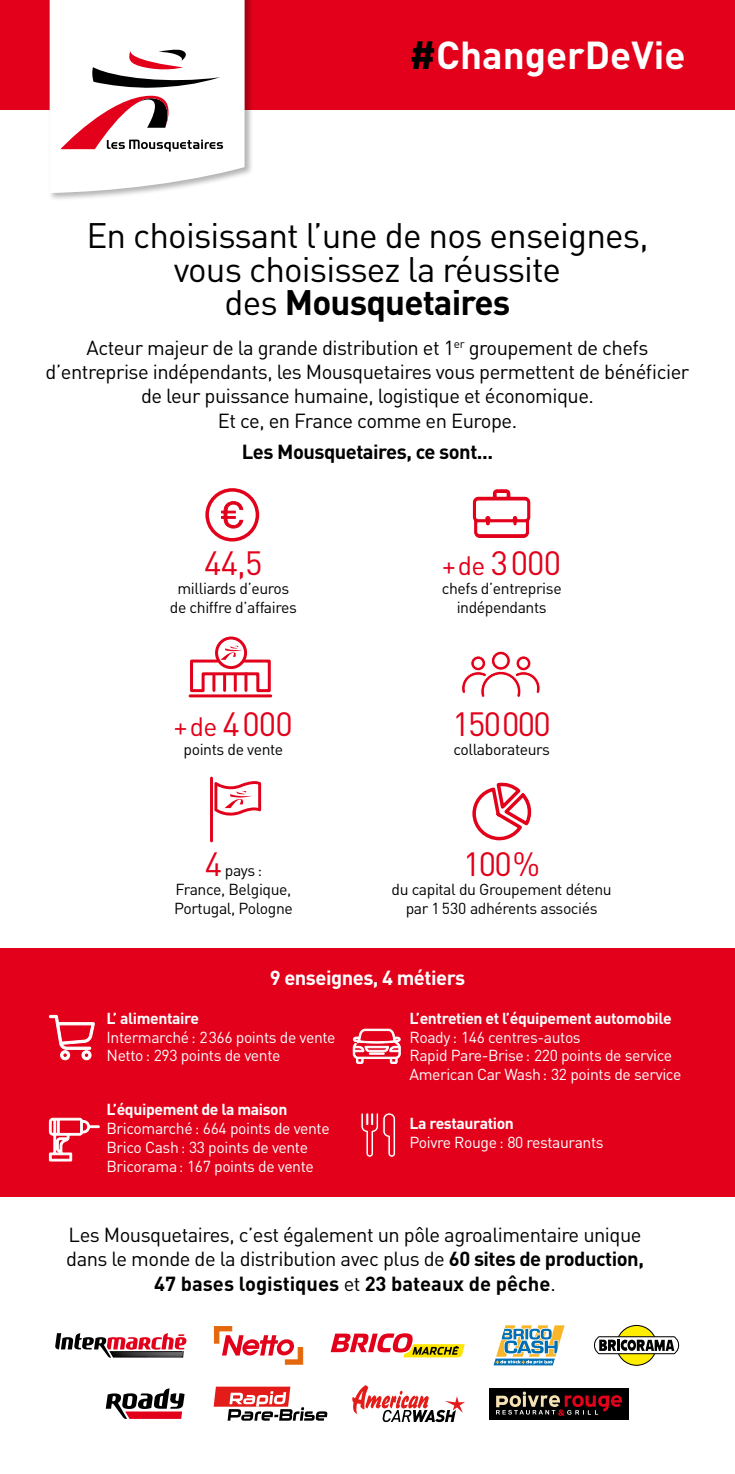
<style>
.page{position:relative;width:735px;height:1474px;background:#fff}
.page>*{position:absolute;margin:0;border:0;box-sizing:border-box;transform-origin:0 0}
.t1{font:700 38.5px "DIN Pro";color:#fff}
.t2{font:35px/33.2px "DIN Pro";letter-spacing:-.025em;color:#000;text-align:center}
.t3{font:33.25px "DIN Pro";letter-spacing:-.025em;color:#e2001a}
.t4{font:20.12px/24.2px "DIN Pro";letter-spacing:-.025em;color:#000;text-align:center}
.t5{font:700 20.12px "DIN Pro";letter-spacing:-.025em;color:#000}
.t6{font:700 20.12px "DIN Pro";letter-spacing:-.025em;color:#fff}
.t7{font:15.75px/18.9px "DIN Pro";letter-spacing:-.025em;color:#fff}
.t8{font:15.75px/18.9px "DIN Pro";letter-spacing:-.025em;color:#000;text-align:center}
.t9{font:700 15.75px "DIN Pro";letter-spacing:-.025em;color:#fff}
.s1{color:#000}
.s2{font-weight:700}
.s3{font-size:26.25px}
.s4{font-size:33.25px;color:#e2001a}
</style>
<div class="page">
<div style="left:0;top:0;width:734px;height:109px;background:#e2001a"></div>
<div style="left:48px;top:0;width:205px;height:202px;background:#000;opacity:.3"></div>
<svg style="left:50px;top:0;width:194px;height:193px"></svg>
<div style="left:0;top:948px;width:734px;height:248px;background:#e2001a"></div>
<div style="left:205px;top:488px;width:54px;height:53px;border:4px solid #e2001a;border-radius:50%"></div>
<svg style="left:221px;top:501px;width:23px;height:28px"></svg>
<svg style="left:472px;top:782px;width:60px;height:59px"></svg>
<svg style="left:493px;top:1325px;width:72px;height:40px"></svg>
<svg style="left:594px;top:1324px;width:84px;height:41px"></svg>
<svg style="left:55px;top:1333px;width:132px;height:24px"></svg>
<svg style="left:330px;top:1333px;width:134px;height:24px"></svg>
<svg style="left:214px;top:1326px;width:89px;height:38px"></svg>
<svg style="left:106px;top:1388px;width:78px;height:30px"></svg>
<svg style="left:352px;top:1385px;width:113px;height:36px"></svg>
<svg style="left:213px;top:1386px;width:114px;height:34px"></svg>
<div style="left:489px;top:1387px;width:139px;height:32px;background:#000"></div>
<svg style="left:496px;top:1391px;width:125px;height:24px"></svg>
<svg style="left:210px;top:776px;width:51px;height:66px"></svg>
<svg style="left:352px;top:1028px;width:49px;height:36px"></svg>
<svg style="left:49px;top:1015px;width:46px;height:45px"></svg>
<svg style="left:472px;top:489px;width:58px;height:49px"></svg>
<svg style="left:461px;top:651px;width:79px;height:47px"></svg>
<div style="left:215px;top:636px;width:32px;height:33px;border:3px solid #e2001a;border-radius:50%"></div>
<svg style="left:190px;top:645px;width:81px;height:48px"></svg>
<hr style="left:212px;top:674px;width:3px;height:16px;background:#e2001a">
<hr style="left:234px;top:674px;width:3px;height:16px;background:#e2001a">
<hr style="left:223px;top:674px;width:3px;height:16px;background:#e2001a">
<hr style="left:244px;top:674px;width:3px;height:16px;background:#e2001a">
<hr style="left:190px;top:694px;width:80px;height:3px;background:#e2001a">
<svg style="left:48px;top:1117px;width:52px;height:44px"></svg>
<svg style="left:361px;top:1112px;width:35px;height:45px"></svg>
<h1 class="t1" style="left:409px;top:23px;width:277px"><span class="s1">#</span>ChangerDeVie</h1>
<h2 class="t2" style="left:86px;top:218px;width:563px">En choisissant l’une de nos enseignes, vous choisissez la réussite<br>des <span class="s2">Mousquetaires</span></h2>
<p class="t4" style="left:46px;top:335px;width:645px">Acteur majeur de la grande distribution et 1<sup>er</sup> groupement de chefs d’entreprise indépendants, les Mousquetaires vous permettent de bénéficier de leur puissance humaine, logistique et économique.<br>Et ce, en France comme en Europe.</p>
<p class="t5" style="left:242px;top:434px;width:253px">Les Mousquetaires, ce sont...</p>
<h3 class="t3" style="left:204px;top:540px;width:60px">44,5</h3>
<p class="t8" style="left:170px;top:578px;width:128px">milliards d’euros de chiffre d’affaires</p>
<h3 class="t3" style="left:174px;top:701px;width:120px"><span class="s3">+de</span> 4000</h3>
<p class="t8" style="left:183px;top:739px;width:101px">points de vente</p>
<p class="t8" style="left:174px;top:860px;width:120px"><span class="s4">4</span> pays :<br>France, Belgique,<br>Portugal, Pologne</p>
<h3 class="t3" style="left:442px;top:540px;width:120px"><span class="s3">+de</span> 3000</h3>
<p class="t8" style="left:441px;top:578px;width:121px">chefs d’entreprise indépendants</p>
<h3 class="t3" style="left:452px;top:701px;width:100px">150000</h3>
<p class="t8" style="left:453px;top:739px;width:98px">collaborateurs</p>
<h3 class="t3" style="left:463px;top:841px;width:79px">100%</h3>
<p class="t8" style="left:391px;top:879px;width:222px">du capital du Groupement détenu par 1530 adhérents associés</p>
<p class="t6" style="left:269px;top:961px;width:197px">9 enseignes, 4 métiers</p>
<p class="t9" style="left:106px;top:1004px;width:94px">L’ alimentaire</p>
<p class="t7" style="left:106px;top:1026px;width:230px">Intermarché: 2366 points de vente<br>Netto: 293 points de vente</p>
<p class="t9" style="left:106px;top:1096px;width:182px">L’équipement de la maison</p>
<p class="t7" style="left:106px;top:1118px;width:224px">Bricomarché: 664 points de vente<br>Brico Cash: 33 points de vente<br>Bricorama: 167 points de vente</p>
<p class="t9" style="left:409px;top:1004px;width:263px">L’entretien et l’équipement automobile</p>
<p class="t7" style="left:409px;top:1026px;width:273px">Roady : 146 centres-autos<br>Rapid Pare-Brise: 220 points de service<br>American Car Wash: 32 points de service</p>
<p class="t9" style="left:409px;top:1110px;width:106px">La restauration</p>
<p class="t7" style="left:409px;top:1132px;width:196px">Poivre Rouge: 80 restaurants</p>
<p class="t4" style="left:66px;top:1222px;width:579px">Les Mousquetaires, c’est également un pôle agroalimentaire unique dans le monde de la distribution avec plus de <span class="s2">60 sites de production,<br>47 bases logistiques</span> et <span class="s2">23 bateaux de pêche</span>.</p>
</div>
